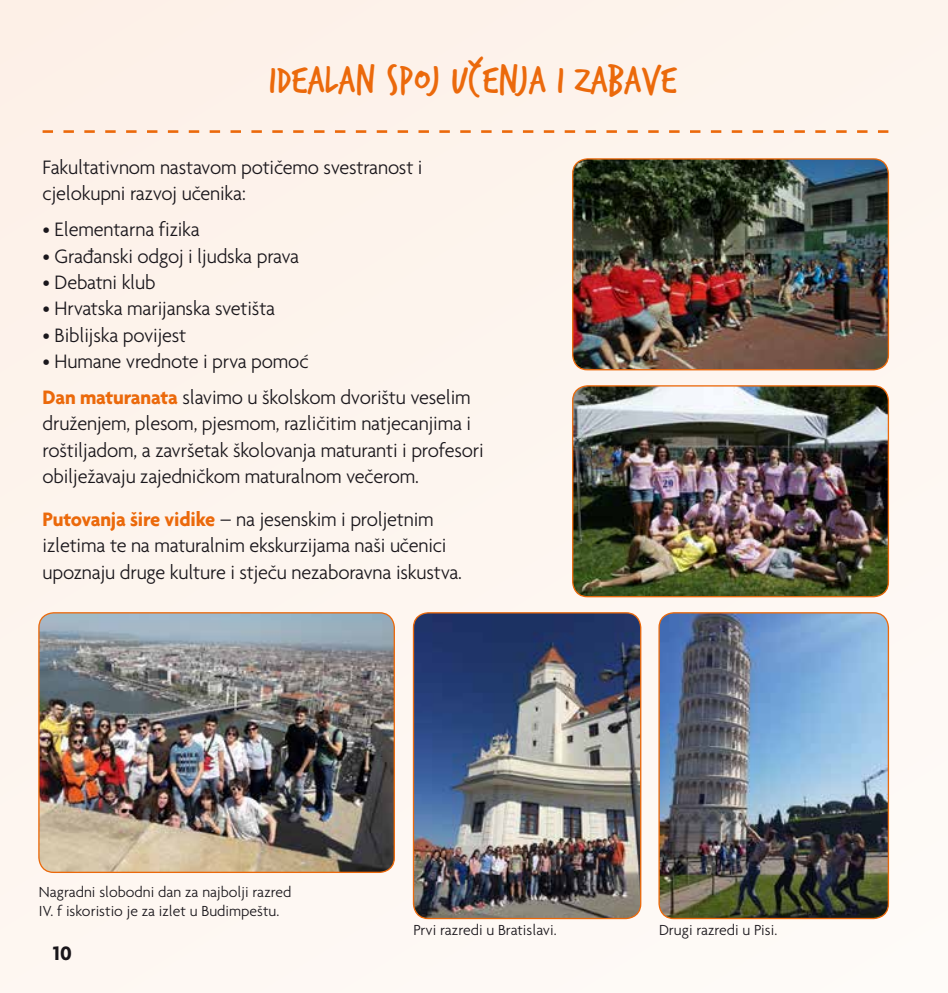
<style>
.page{position:relative;width:948px;height:993px;background:#fff}
.page>*{position:absolute;margin:0;border:0;box-sizing:border-box;transform-origin:0 0}
.t1{font:42px "Trash Hand";letter-spacing:.01em;color:#eb690b}
.t2{font:300 21px/26.2px "Agenda";letter-spacing:-.01em;color:#1a171c}
.t3{font:700 21px "Agenda";color:#1a171c}
.t4{font:300 15.75px/18.9px "Agenda";color:#1a171c}
.s1{font-weight:700;color:#eb690b}
</style>
<div class="page">
<div style="left:0;top:0;width:947px;height:992px;background:#fdf4ed"></div>
<svg style="left:43px;top:130px;width:845px;height:3px"></svg>
<img style="left:573px;top:386px;width:315px;height:210px">
<div style="left:571px;top:385px;width:317px;height:212px;border:1px solid #eb690b;border-radius:15px"></div>
<img style="left:573px;top:159px;width:315px;height:210px">
<div style="left:571px;top:158px;width:317px;height:212px;border:1px solid #eb690b;border-radius:15px"></div>
<img style="left:39px;top:612px;width:355px;height:260px">
<div style="left:38px;top:612px;width:357px;height:260px;border:1px solid #eb690b;border-radius:15px"></div>
<img style="left:414px;top:612px;width:226px;height:306px">
<div style="left:412px;top:612px;width:229px;height:306px;border:1px solid #eb690b;border-radius:15px"></div>
<img style="left:660px;top:612px;width:228px;height:306px">
<div style="left:658px;top:612px;width:230px;height:306px;border:1px solid #eb690b;border-radius:15px"></div>
<h1 class="t1" style="left:269px;top:60px;width:409px">IDEALAN SPOJ UC<sup>ˇ</sup>ENJA I ZABAVE</h1>
<p class="t2" style="left:43px;top:154px;width:381px">Fakultativnom nastavom potičemo svestranost i cjelokupni razvoj učenika:</p>
<p class="t2" style="left:43px;top:216px;width:159px">• Elementarna fizika</p>
<p class="t2" style="left:43px;top:242px;width:258px">• Građanski odgoj i ljudska prava</p>
<p class="t2" style="left:43px;top:269px;width:114px">• Debatni klub</p>
<p class="t2" style="left:43px;top:295px;width:234px">• Hrvatska marijanska svetišta</p>
<p class="t2" style="left:43px;top:321px;width:145px">• Biblijska povijest</p>
<p class="t2" style="left:43px;top:342px;width:429px;line-height:36.2px">• Humane vrednote i prva pomoć<br><span class="s1">Dan maturanata</span> slavimo u školskom dvorištu veselim</p>
<p class="t2" style="left:43px;top:410px;width:442px">druženjem, plesom, pjesmom, različitim natjecanjima i roštiljadom, a završetak školovanja maturanti i profesori obilježavaju zajedničkom maturalnom večerom.</p>
<p class="t2" style="left:43px;top:505px;width:421px"><span class="s1">Putovanja šire vidike</span> – na jesenskim i proljetnim izletima te na maturalnim ekskurzijama naši učenici upoznaju druge kulture i stječu nezaboravna iskustva.</p>
<p class="t4" style="left:39px;top:881px;width:254px">Nagradni slobodni dan za najbolji razred<br>IV. f iskoristio je za izlet u Budimpeštu.</p>
<p class="t3" style="left:53px;top:940px;width:20px">10</p>
<p class="t4" style="left:413px;top:919px;width:145px">Prvi razredi u Bratislavi.</p>
<p class="t4" style="left:658px;top:919px;width:120px">Drugi razredi u Pisi.</p>
</div>
